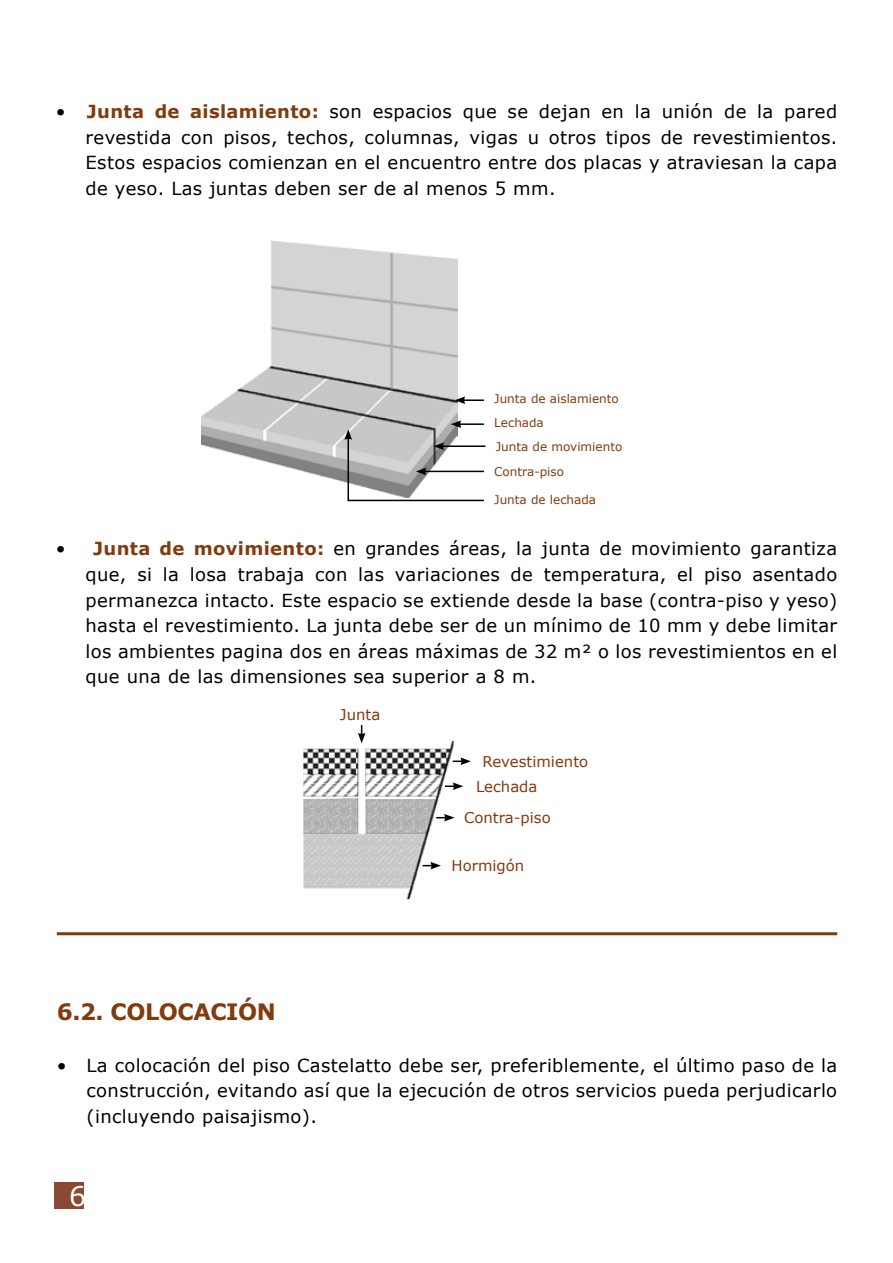
<style>
.page{position:relative;width:893px;height:1263px;background:#fff}
.page>*{position:absolute;margin:0;border:0;box-sizing:border-box;transform-origin:0 0}
.t1{font:27px "Verdana";color:#fff}
.t2{font:700 22.5px "Verdana";letter-spacing:-.02em;color:#823b0f}
.t3{font:18px/25.5px "Verdana";letter-spacing:.02em;color:#000;text-align:justify}
.t4{font:14.85px/24.9px "Verdana";color:#823b0f}
.t5{font:12px/23.7px "Verdana";color:#823b0f}
.s1{font-weight:700;color:#823b0f}
</style>
<div class="page">
<div style="left:54px;top:1182px;width:30px;height:26px;background:#894933"></div>
<hr style="left:57px;top:932px;width:780px;height:3px;background:#823b0f">
<img style="left:201px;top:241px;width:257px;height:257px">
<hr style="left:463px;top:399px;width:21px;height:2px;background:#000">
<svg style="left:455px;top:396px;width:10px;height:8px"></svg>
<hr style="left:459px;top:423px;width:25px;height:2px;background:#000">
<svg style="left:451px;top:420px;width:10px;height:8px"></svg>
<hr style="left:442px;top:445px;width:43px;height:2px;background:#000">
<svg style="left:434px;top:442px;width:10px;height:8px"></svg>
<hr style="left:424px;top:471px;width:60px;height:1px;background:#000">
<svg style="left:416px;top:468px;width:10px;height:7px"></svg>
<hr style="left:347px;top:437px;width:2px;height:64px;background:#000">
<svg style="left:344px;top:429px;width:8px;height:11px"></svg>
<hr style="left:348px;top:500px;width:136px;height:1px;background:#000">
<img style="left:303px;top:741px;width:151px;height:158px">
<svg style="left:358px;top:725px;width:7px;height:18px"></svg>
<svg style="left:453px;top:757px;width:18px;height:8px"></svg>
<svg style="left:445px;top:782px;width:18px;height:8px"></svg>
<svg style="left:436px;top:814px;width:19px;height:7px"></svg>
<svg style="left:423px;top:862px;width:18px;height:7px"></svg>
<p class="t3" style="left:86px;top:99px;width:753px;text-indent:-30px">• <span class="s1">Junta de aislamiento:</span> son espacios que se dejan en la unión de la pared revestida con pisos, techos, columnas, vigas u otros tipos de revestimientos.<br>Estos espacios comienzan en el encuentro entre dos placas y atraviesan la capa de yeso. Las juntas deben ser de al menos 5 mm.</p>
<p class="t5" style="left:494px;top:387px;width:130px">Junta de aislamiento<br>Lechada<br>Junta de movimiento</p>
<p class="t5" style="left:494px;top:460px;width:71px">Contra-piso</p>
<p class="t5" style="left:494px;top:487px;width:103px">Junta de lechada</p>
<p class="t3" style="left:86px;top:536px;width:753px;text-indent:-30px">• <span class="s1">Junta de movimiento:</span> en grandes áreas, la junta de movimiento garantiza que, si la losa trabaja con las variaciones de temperatura, el piso asentado permanezca intacto. Este espacio se extiende desde la base (contra-piso y yeso) hasta el revestimiento. La junta debe ser de un mínimo de 10 mm y debe limitar los ambientes pagina dos en áreas máximas de 32 m² o los revestimientos en el que una de las dimensiones sea superior a 8 m.</p>
<p class="t4" style="left:340px;top:702px;width:42px">Junta</p>
<p class="t2" style="left:57px;top:995px;width:221px">6.2. COLOCACIÓN</p>
<p class="t4" style="left:476px;top:749px;width:114px;text-indent:6px">Revestimiento<br>Lechada</p>
<p class="t4" style="left:464px;top:805px;width:88px">Contra-piso</p>
<p class="t4" style="left:451px;top:853px;width:74px">Hormigón</p>
<p class="t3" style="left:87px;top:1052px;width:752px;text-indent:-30px">• La colocación del piso Castelatto debe ser, preferiblemente, el último paso de la construcción, evitando así que la ejecución de otros servicios pueda perjudicarlo (incluyendo paisajismo).</p>
<h1 class="t1" style="left:69px;top:1178px;width:19px">6</h1>
</div>
